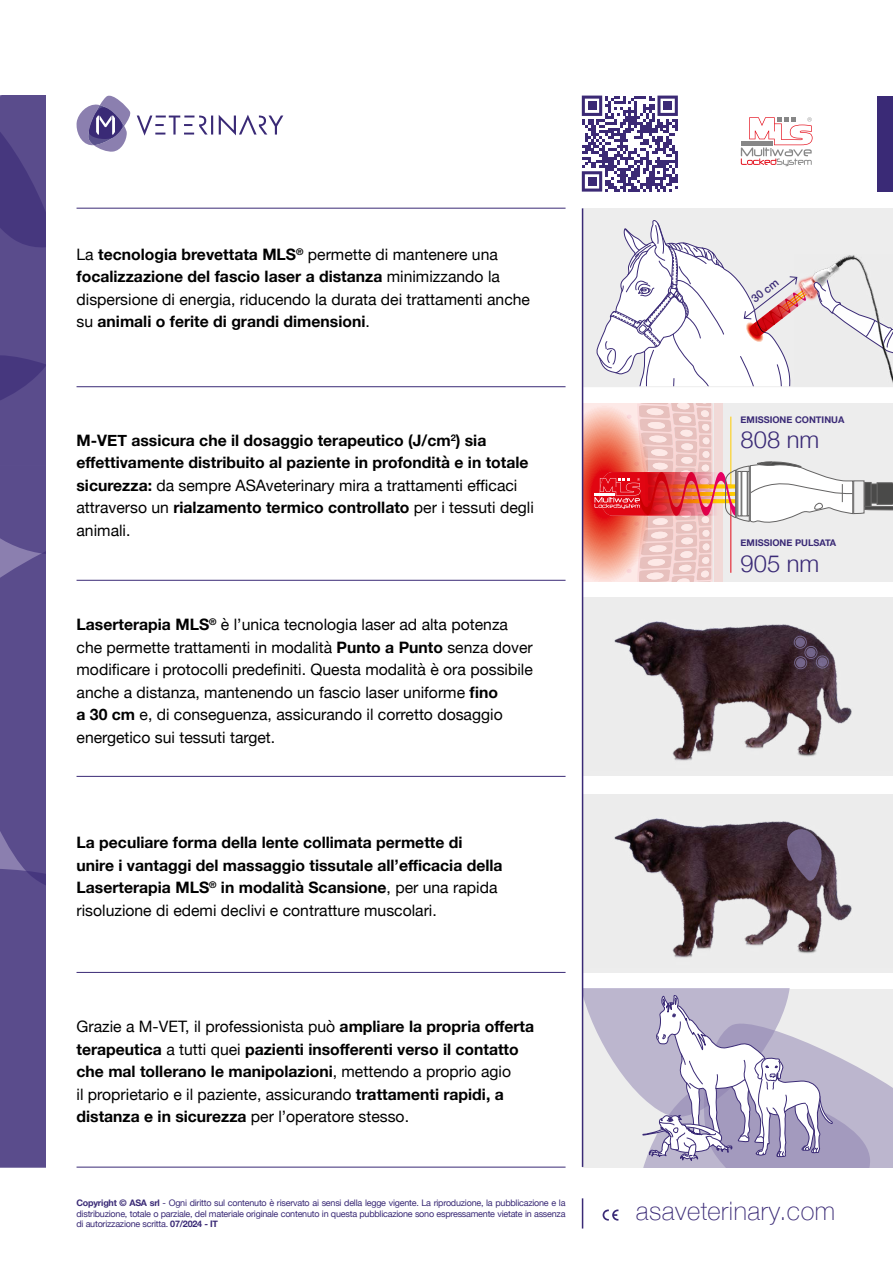
<style>
.page{position:relative;width:893px;height:1263px;background:#fff}
.page>*{position:absolute;margin:0;border:0;box-sizing:border-box;transform-origin:0 0}
.t1{font:100 25.5px "Helvetica Neue";letter-spacing:.02em;color:#3a2a76}
.t2{font:300 23.7px "Helvetica Neue";color:#3a2a76}
.t3{font:700 15.75px/22.5px "Helvetica Neue";color:#000}
.t4{font:15.75px/22.5px "Helvetica Neue";color:#000}
.t5{font:500 11.1px "Helvetica Neue";color:#3a2a76}
.t6{font:700 9.3px "Helvetica Neue";color:#3a2a76}
.t7{font:9px/10.5px "Helvetica Neue";letter-spacing:-.025em;color:#3a2a76;text-align:justify}
.s1{font-weight:700}
.s2{font-weight:400}
</style>
<div class="page">
<div style="left:583px;top:597px;width:310px;height:179px;background:#ededed"></div>
<img style="left:614px;top:621px;width:238px;height:140px">
<svg style="left:806px;top:648px;width:10px;height:9px"></svg>
<div style="left:804px;top:646px;width:13px;height:13px;border:1px solid #8b7faf;border-radius:50%"></div>
<div style="left:796px;top:658px;width:9px;height:9px;background:#736489;border-radius:50%"></div>
<div style="left:794px;top:656px;width:13px;height:13px;border:1px solid #8b7faf;border-radius:50%"></div>
<div style="left:796px;top:638px;width:9px;height:9px;background:#73648a;border-radius:50%"></div>
<div style="left:794px;top:636px;width:13px;height:13px;border:1px solid #8b7faf;border-radius:50%"></div>
<svg style="left:818px;top:657px;width:9px;height:10px"></svg>
<div style="left:816px;top:655px;width:13px;height:13px;border:1px solid #8b7faf;border-radius:50%"></div>
<div style="left:583px;top:794px;width:310px;height:179px;background:#ededed"></div>
<img style="left:614px;top:818px;width:238px;height:140px">
<svg style="left:781px;top:824px;width:44px;height:63px;background:#615166"></svg>
<svg style="left:583px;top:404px;width:310px;height:178px;background:#e9c3c0"></svg>
<svg style="left:583px;top:208px;width:310px;height:179px"></svg>
<svg style="left:603px;top:1209px;width:15px;height:11px"></svg>
<hr style="left:582px;top:1198px;width:1px;height:30px;background:#3a2a76">
<svg style="left:741px;top:117px;width:71px;height:49px"></svg>
<div style="left:878px;top:96px;width:15px;height:96px;background:#3a2a76"></div>
<hr style="left:77px;top:386px;width:489px;height:1px;background:#3a2a76">
<hr style="left:77px;top:208px;width:489px;height:1px;background:#3a2a76">
<hr style="left:77px;top:580px;width:489px;height:1px;background:#3a2a76">
<hr style="left:77px;top:776px;width:489px;height:1px;background:#3a2a76">
<hr style="left:77px;top:1167px;width:489px;height:1px;background:#3a2a76">
<hr style="left:77px;top:972px;width:489px;height:1px;background:#3a2a76">
<svg style="left:0;top:96px;width:45px;height:1071px;background:#594b8b"></svg>
<svg style="left:583px;top:989px;width:310px;height:178px;background:#cac6d8"></svg>
<svg style="left:582px;top:96px;width:96px;height:96px"></svg>
<div style="left:588px;top:101px;width:8px;height:9px;background:#3b2975"></div>
<div style="left:663px;top:101px;width:9px;height:9px;background:#3b2975"></div>
<div style="left:588px;top:177px;width:8px;height:9px;background:#3b2975"></div>
<hr style="left:582px;top:208px;width:1px;height:959px;background:#3a2a76">
<svg style="left:76px;top:95px;width:55px;height:57px"></svg>
<svg style="left:137px;top:115px;width:146px;height:21px"></svg>
<p class="t4" style="left:77px;top:244px;width:455px">La <span class="s1">tecnologia brevettata MLS</span><sup>®</sup> permette di mantenere una <span class="s1">focalizzazione del fascio laser a distanza</span> minimizzando la dispersione di energia, riducendo la durata dei trattamenti anche su <span class="s1">animali o ferite di grandi dimensioni</span>.</p>
<p class="t3" style="left:77px;top:429px;width:459px">M-VET assicura che il dosaggio terapeutico (J/cm<sup>2</sup>) sia effettivamente distribuito al paziente in profondità e in totale sicurezza: <span class="s2">da sempre ASAveterinary mira a trattamenti efficaci attraverso un</span> rialzamento termico controllato <span class="s2">per i tessuti degli animali.</span></p>
<p class="t4" style="left:77px;top:614px;width:458px"><span class="s1">Laserterapia MLS</span><sup>®</sup> è l’unica tecnologia laser ad alta potenza che permette trattamenti in modalità <span class="s1">Punto a Punto</span> senza dover modificare i protocolli predefiniti. Questa modalità è ora possibile anche a distanza, mantenendo un fascio laser uniforme <span class="s1">fino<br>a 30 cm</span> e, di conseguenza, assicurando il corretto dosaggio energetico sui tessuti target.</p>
<p class="t3" style="left:77px;top:832px;width:428px">La peculiare forma della lente collimata permette di unire i vantaggi del massaggio tissutale all’efficacia della Laserterapia MLS<sup>®</sup> in modalità Scansione<span class="s2">, per una rapida risoluzione di edemi declivi e contratture muscolari.</span></p>
<p class="t3" style="left:77px;top:1016px;width:459px"><span class="s2">Grazie a M-VET, il professionista può</span> ampliare la propria offerta terapeutica <span class="s2">a tutti quei</span> pazienti insofferenti verso il contatto che mal tollerano le manipolazioni<span class="s2">, mettendo a proprio agio<br>il proprietario e il paziente, assicurando</span> trattamenti rapidi, a distanza e in sicurezza <span class="s2">per l’operatore stesso.</span></p>
<p class="t5" style="left:747px;top:293px;width:33px;rotate:-38deg">30 cm</p>
<p class="t6" style="left:741px;top:412px;width:105px">EMISSIONE CONTINUA</p>
<h2 class="t2" style="left:741px;top:420px;width:80px">808 nm</h2>
<p class="t6" style="left:741px;top:536px;width:97px">EMISSIONE PULSATA</p>
<h2 class="t2" style="left:741px;top:544px;width:80px">905 nm</h2>
<p class="t7" style="left:77px;top:1198px;width:490px"><span class="s1">Copyright © ASA srl</span> - Ogni diritto sul contenuto è riservato ai sensi della legge vigente. La riproduzione, la pubblicazione e la distribuzione, totale o parziale, del materiale originale contenuto in questa pubblicazione sono espressamente vietate in assenza di autorizzazione scritta. <span class="s1">07/2024 - IT</span></p>
<h1 class="t1" style="left:636px;top:1191px;width:201px">asaveterinary.com</h1>
</div>
